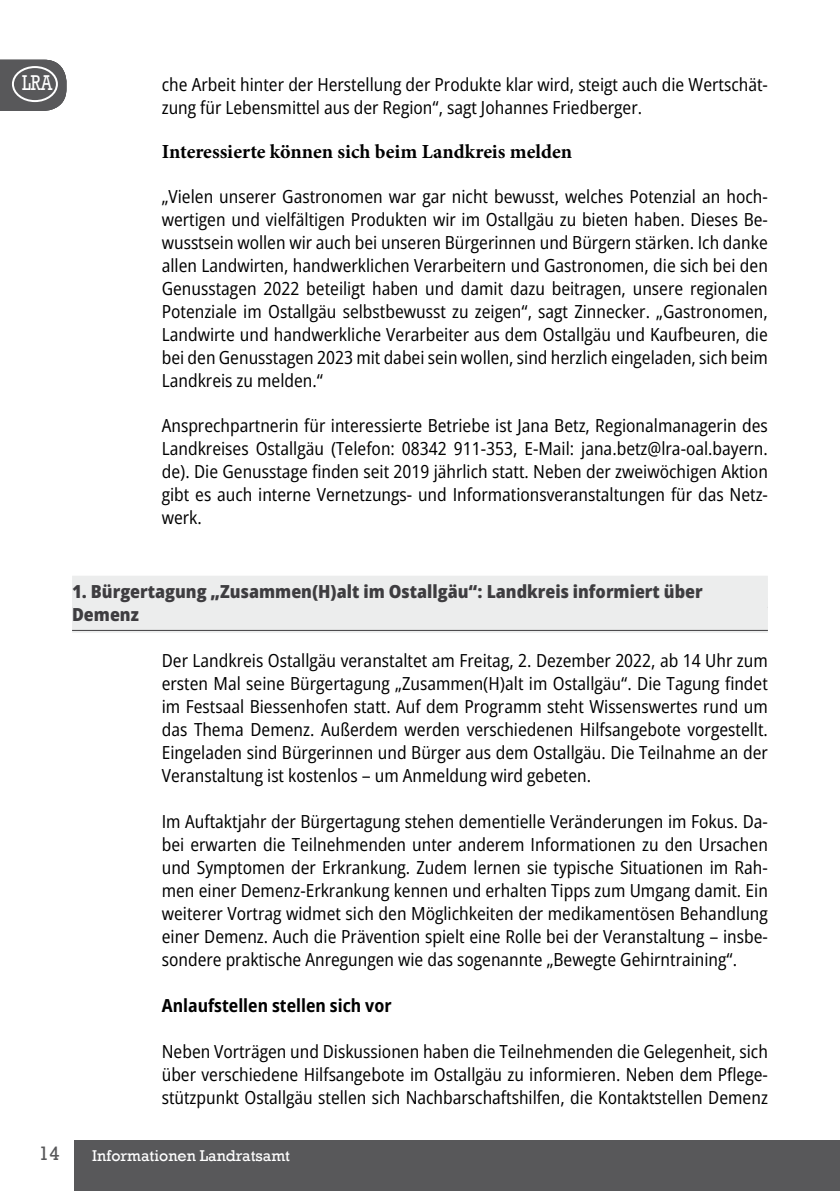
<style>
.page{position:relative;width:840px;height:1191px;background:#fff}
.page>*{position:absolute;margin:0;border:0;box-sizing:border-box;transform-origin:0 0}
.t1{font:22px "Rockwell";color:#fff;scale:.75 1}
.t2{font:700 20px "Minion Pro";color:#000}
.t3{font:20px "Rockwell";color:#58585a}
.t4{font:semi-condensed 18px/23px "Open Sans";color:#000;text-align:justify}
.t5{font:800 semi-condensed 18px/23px "Open Sans";color:#3e3d40}
.t6{font:700 semi-condensed 18px "Open Sans";color:#000}
.t7{font:16px "Rockwell";color:#fff}
</style>
<div class="page">
<div style="left:74px;top:1140px;width:765px;height:51px;background:#58585a"></div>
<svg style="left:0;top:60px;width:66px;height:51px;background:#666668"></svg>
<div style="left:12px;top:66px;width:46px;height:36px;border:2px solid #fff;border-radius:50%"></div>
<div style="left:72px;top:576px;width:695px;height:34px;background:#eceded"></div>
<div style="left:72px;top:599px;width:695px;height:34px;background:#eceded"></div>
<hr style="left:72px;top:630px;width:695px;height:1px;background:#3e3d40">
<p class="t1" style="left:22px;top:70px;width:42px">LRA</p>
<p class="t4" style="left:162px;top:73px;width:607px">che Arbeit hinter der Herstellung der Produkte klar wird, steigt auch die Wertschät&shy;zung für Lebensmittel aus der Region“, sagt Johannes Friedberger.</p>
<p class="t2" style="left:162px;top:138px;width:411px">Interessierte können sich beim Landkreis melden</p>
<p class="t4" style="left:162px;top:185px;width:607px">„Vielen unserer Gastronomen war gar nicht bewusst, welches Potenzial an hoch&shy;wertigen und vielfältigen Produkten wir im Ostallgäu zu bieten haben. Dieses Be&shy;wusstsein wollen wir auch bei unseren Bürgerinnen und Bürgern stärken. Ich danke allen Landwirten, handwerklichen Verarbeitern und Gastronomen, die sich bei den Genusstagen 2022 beteiligt haben und damit dazu beitragen, unsere regionalen Potenziale im Ostallgäu selbstbewusst zu zeigen“, sagt Zinnecker. „Gastronomen, Landwirte und handwerkliche Verarbeiter aus dem Ostallgäu und Kaufbeuren, die bei den Genusstagen 2023 mit dabei sein wollen, sind herzlich eingeladen, sich beim Landkreis zu melden.“</p>
<p class="t4" style="left:162px;top:414px;width:607px">Ansprechpartnerin für interessierte Betriebe ist Jana Betz, Regionalmanagerin des Landkreises Ostallgäu (Telefon: 08342 911-353, E-Mail: jana.betz@lra-oal.bayern. de). Die Genusstage finden seit 2019 jährlich statt. Neben der zweiwöchigen Aktion gibt es auch interne Vernetzungs- und Informationsveranstaltungen für das Netz&shy;werk.</p>
<p class="t5" style="left:72px;top:580px;width:631px">1. Bürgertagung „Zusammen(H)alt im Ostallgäu“: Landkreis informiert über<br>Demenz</p>
<p class="t4" style="left:162px;top:648px;width:607px">Der Landkreis Ostallgäu veranstaltet am Freitag, 2. Dezember 2022, ab 14 Uhr zum ersten Mal seine Bürgertagung „Zusammen(H)alt im Ostallgäu“. Die Tagung findet im Festsaal Biessenhofen statt. Auf dem Programm steht Wissenswertes rund um das Thema Demenz. Außerdem werden verschiedenen Hilfsangebote vorgestellt.<br>Eingeladen sind Bürgerinnen und Bürger aus dem Ostallgäu. Die Teilnahme an der Veranstaltung ist kostenlos – um Anmeldung wird gebeten.</p>
<p class="t4" style="left:162px;top:809px;width:607px">Im Auftaktjahr der Bürgertagung stehen dementielle Veränderungen im Fokus. Da&shy;bei erwarten die Teilnehmenden unter anderem Informationen zu den Ursachen und Symptomen der Erkrankung. Zudem lernen sie typische Situationen im Rah&shy;men einer Demenz-Erkrankung kennen und erhalten Tipps zum Umgang damit. Ein weiterer Vortrag widmet sich den Möglichkeiten der medikamentösen Behandlung einer Demenz. Auch die Prävention spielt eine Rolle bei der Veranstaltung – insbe&shy;sondere praktische Anregungen wie das sogenannte „Bewegte Gehirntraining“.</p>
<p class="t6" style="left:162px;top:993px;width:231px">Anlaufstellen stellen sich vor</p>
<p class="t4" style="left:162px;top:1039px;width:607px">Neben Vorträgen und Diskussionen haben die Teilnehmenden die Gelegenheit, sich über verschiedene Hilfsangebote im Ostallgäu zu informieren. Neben dem Pflege&shy;stützpunkt Ostallgäu stellen sich Nachbarschaftshilfen, die Kontaktstellen Demenz</p>
<p class="t3" style="left:38px;top:1141px;width:23px">14</p>
<p class="t7" style="left:92px;top:1146px;width:51px">Rub ik</p>
<p class="t7" style="left:92px;top:1146px;width:199px">Informationen Landratsamt</p>
</div>
